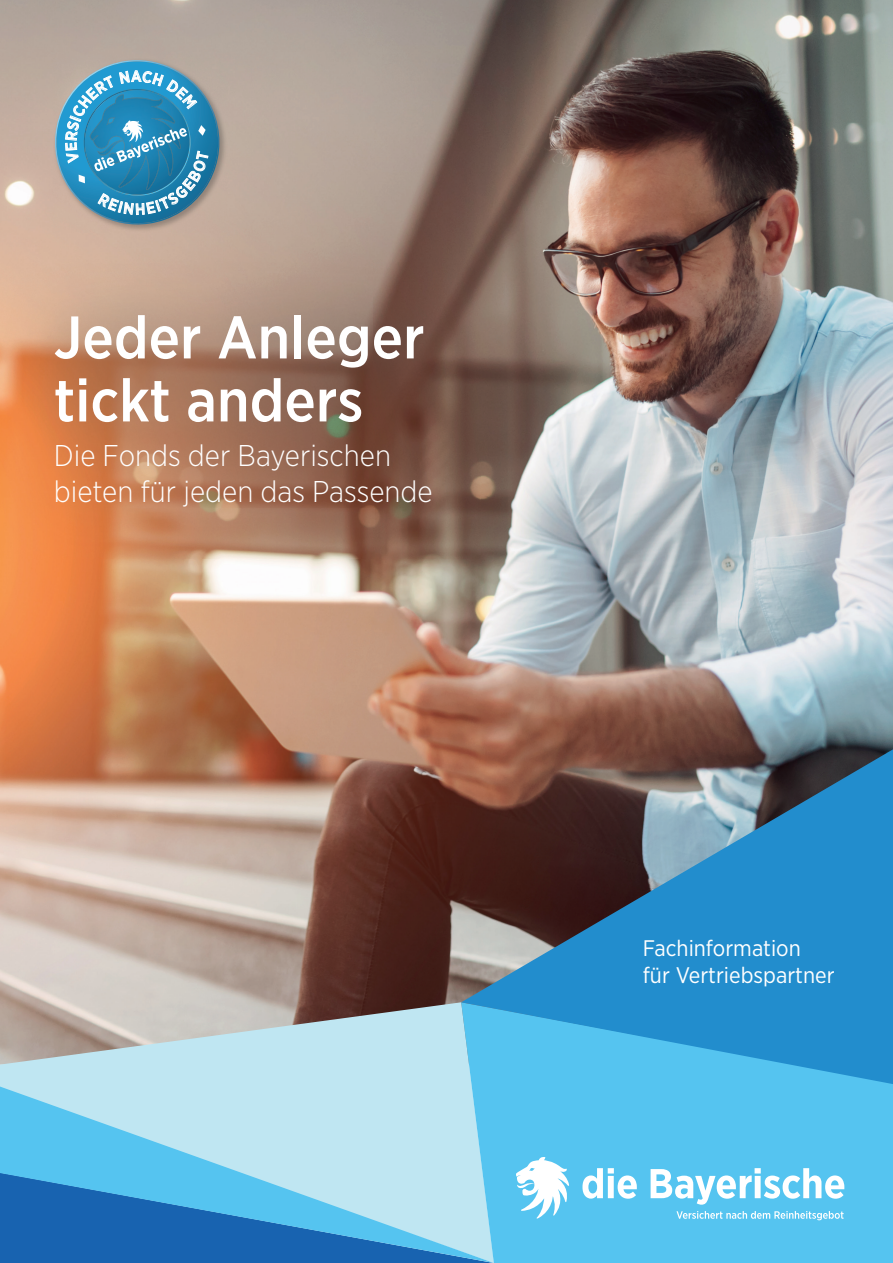
<style>
.page{position:relative;width:893px;height:1263px;background:#fff}
.page>*{position:absolute;margin:0;border:0;box-sizing:border-box;transform-origin:0 0}
.t1{font:500 60px/63px "Gotham Narrow";color:#fff}
.t2{font:300 30px/36px "Gotham Narrow";color:#fff}
.t3{font:22.5px/27px "Gotham Narrow";color:#fff}
</style>
<div class="page">
<img style="left:0;top:0;width:893px;height:1002px">
<img style="left:0;top:262px;width:480px;height:296px">
<svg style="left:0;top:1002px;width:461px;height:54px;background:#b7c0c0"></svg>
<div style="left:494px;top:1086px;width:399px;height:177px;background:#55c4f0"></div>
<svg style="left:0;top:1056px;width:494px;height:207px;background:#82c1e2"></svg>
<svg style="left:461px;top:721px;width:432px;height:365px;background:#467b9c"></svg>
<svg style="left:582px;top:1168px;width:55px;height:31px"></svg>
<svg style="left:651px;top:1168px;width:193px;height:37px"></svg>
<svg style="left:676px;top:1211px;width:168px;height:9px;background:#88d5f4"></svg>
<svg style="left:516px;top:1157px;width:54px;height:62px"></svg>
<svg style="left:43px;top:57px;width:189px;height:172px;background:#5d96af"></svg>
<h1 class="t1" style="left:54px;top:305px;width:372px">Jeder Anleger tickt anders</h1>
<p class="t2" style="left:54px;top:437px;width:380px">Die Fonds der Bayerischen bieten für jeden das Passende</p>
<p class="t3" style="left:643px;top:934px;width:193px">Fachinformation<br>für Vertriebspartner</p>
</div>
